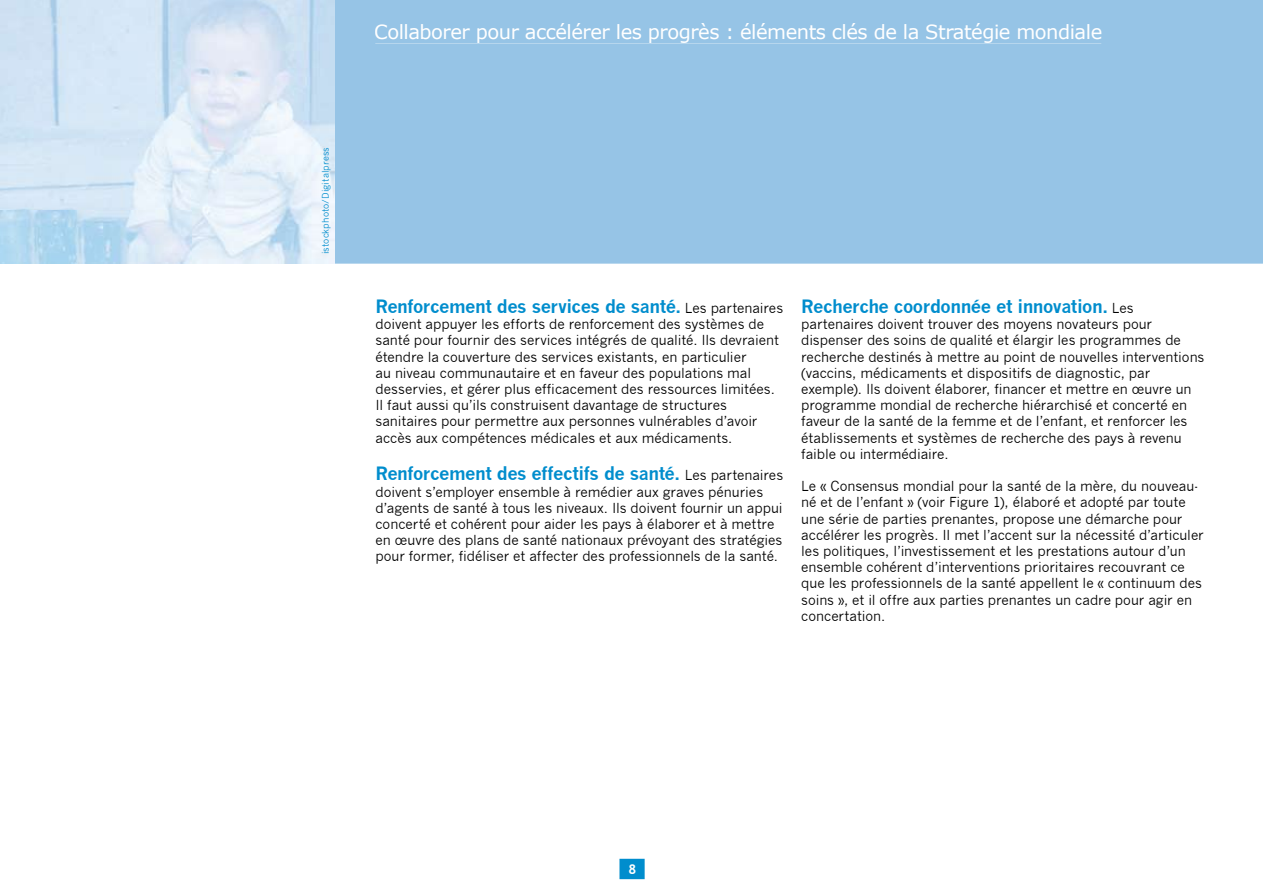
<style>
.page{position:relative;width:1263px;height:893px;background:#fff}
.page>*{position:absolute;margin:0;border:0;box-sizing:border-box;transform-origin:0 0}
.t1{font:19.5px "Verdana";letter-spacing:-.025em;color:#fff}
.t2{font:700 18px "News Gothic";letter-spacing:-.025em;color:#008dcd}
.t3{font:13.5px/16.2px "News Gothic";letter-spacing:-.005em;color:#000}
.t4{font:700 13.5px "Trebuchet MS";color:#fff}
.t5{font:9px "News Gothic";letter-spacing:.01em;color:#008dcd}
.s1{font-weight:400;font-size:13.5px;color:#000}
</style>
<div class="page">
<svg style="left:619px;top:859px;width:26px;height:20px"></svg>
<div style="left:334px;top:0;width:929px;height:264px;background:#96c4e6"></div>
<img style="left:0;top:0;width:334px;height:264px">
<div style="left:375px;top:23px;width:726px;height:20px;background:#96c4e6"></div>
<p class="t5" style="left:320px;top:254px;width:109px;rotate:-90deg">istockphoto/Digitalpress</p>
<h1 class="t1" style="left:374px;top:20px;width:730px">Collaborer pour accélérer les progrès : éléments clés de la Stratégie mondiale</h1>
<h2 class="t2" style="left:375px;top:295px;width:409px">Renforcement des services de santé. <span class="s1">Les partenaires</span></h2>
<p class="t3" style="left:375px;top:316px;width:405px">doivent appuyer les efforts de renforcement des systèmes de santé pour fournir des services intégrés de qualité. Ils devraient étendre la couverture des services existants, en particulier<br>au niveau communautaire et en faveur des populations mal desservies, et gérer plus efficacement des ressources limitées.<br>Il faut aussi qu’ils construisent davantage de structures sanitaires pour permettre aux personnes vulnérables d’avoir accès aux compétences médicales et aux médicaments.</p>
<h2 class="t2" style="left:375px;top:463px;width:409px">Renforcement des effectifs de santé. <span class="s1">Les partenaires</span></h2>
<p class="t3" style="left:375px;top:484px;width:409px">doivent s’employer ensemble à remédier aux graves pénuries d’agents de santé à tous les niveaux. Ils doivent fournir un appui concerté et cohérent pour aider les pays à élaborer et à mettre en œuvre des plans de santé nationaux prévoyant des stratégies pour former, fidéliser et affecter des professionnels de la santé.</p>
<h2 class="t2" style="left:801px;top:295px;width:334px">Recherche coordonnée et innovation. <span class="s1">Les</span></h2>
<p class="t3" style="left:801px;top:316px;width:405px">partenaires doivent trouver des moyens novateurs pour dispenser des soins de qualité et élargir les programmes de recherche destinés à mettre au point de nouvelles interventions (vaccins, médicaments et dispositifs de diagnostic, par exemple). Ils doivent élaborer, financer et mettre en œuvre un programme mondial de recherche hiérarchisé et concerté en faveur de la santé de la femme et de l’enfant, et renforcer les établissements et systèmes de recherche des pays à revenu faible ou intermédiaire.</p>
<p class="t3" style="left:801px;top:478px;width:404px">Le « Consensus mondial pour la santé de la mère, du nouveau&shy;né et de l’enfant » (voir Figure 1), élaboré et adopté par toute une série de parties prenantes, propose une démarche pour accélérer les progrès. Il met l’accent sur la nécessité d’articuler les politiques, l’investissement et les prestations autour d’un ensemble cohérent d’interventions prioritaires recouvrant ce que les professionnels de la santé appellent le « continuum des soins », et il offre aux parties prenantes un cadre pour agir en concertation.</p>
<p class="t4" style="left:628px;top:861px;width:9px">8</p>
</div>
